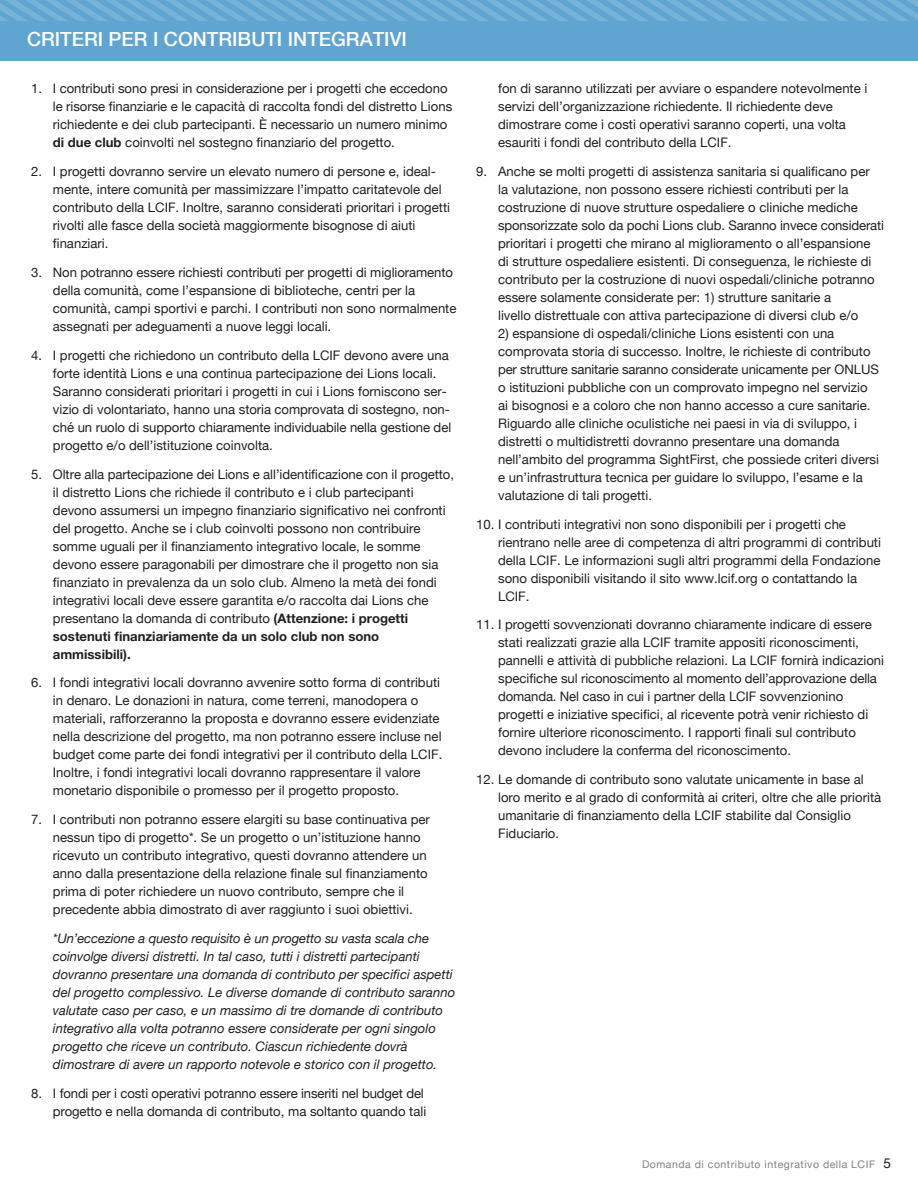
<style>
.page{position:relative;width:918px;height:1188px;background:#fff}
.page>*{position:absolute;margin:0;border:0;box-sizing:border-box;transform-origin:0 0}
.t1{font:500 19.5px "Helvetica Neue";color:#fff}
.t2{font:13.2px/18px "Helvetica Neue";color:#231f20}
.t3{font:italic 13.2px/18px "Helvetica Neue";color:#231f20}
.t4{font:700 13.2px/18px "Helvetica Neue LT Std";color:#231f20}
.t5{font:10.5px "Helvetica Neue";letter-spacing:.05em;color:#808285}
.s1{font-family:"Helvetica Neue LT Std";font-weight:700}
.s2{font-size:13.5px;color:#231f20}
</style>
<div class="page">
<div style="left:0;top:0;width:918px;height:60px;background:#60a5d1"></div>
<svg style="left:0;top:0;width:918px;height:20px"></svg>
<h1 class="t1" style="left:27px;top:23px;width:164px">CRITERI PER I CONTRI</h1>
<h1 class="t1" style="left:238px;top:23px;width:25px">BUTI</h1>
<h1 class="t1" style="left:288px;top:23px;width:12px">INTE</h1>
<h1 class="t1" style="left:331px;top:23px;width:26px">GRATI</h1>
<h1 class="t1" style="left:390px;top:23px;width:16px">VI</h1>
<p class="t2" style="left:53px;top:81px;width:401px;text-indent:-22px">1. I contributi sono presi in considerazione per i progetti che eccedono le risorse finanziarie e le capacità di raccolta fondi del distretto Lions richiedente e dei club partecipanti. È necessario un numero minimo <span class="s1">di due club</span> coinvolti nel sostegno finanziario del progetto.</p>
<p class="t2" style="left:53px;top:163px;width:399px;text-indent:-22px">2. I progetti dovranno servire un elevato numero di persone e, ideal&shy;mente, intere comunità per massimizzare l’impatto caritatevole del contributo della LCIF. Inoltre, saranno considerati prioritari i progetti rivolti alle fasce della società maggiormente bisognose di aiuti finanziari.</p>
<p class="t2" style="left:53px;top:264px;width:405px;text-indent:-22px">3. Non potranno essere richiesti contributi per progetti di miglioramento della comunità, come l’espansione di biblioteche, centri per la comunità, campi sportivi e parchi. I contributi non sono normalmente assegnati per adeguamenti a nuove leggi locali.</p>
<p class="t2" style="left:53px;top:347px;width:400px;text-indent:-22px">4. I progetti che richiedono un contributo della LCIF devono avere una forte identità Lions e una continua partecipazione dei Lions locali.<br>Saranno considerati prioritari i progetti in cui i Lions forniscono ser&shy;vizio di volontariato, hanno una storia comprovata di sostegno, non&shy;ché un ruolo di supporto chiaramente individuabile nella gestione del progetto e/o dell’istituzione coinvolta.</p>
<p class="t2" style="left:53px;top:466px;width:403px;text-indent:-22px">5. Oltre alla partecipazione dei Lions e all’identificazione con il progetto, il distretto Lions che richiede il contributo e i club partecipanti devono assumersi un impegno finanziario significativo nei confronti del progetto. Anche se i club coinvolti possono non contribuire somme uguali per il finanziamento integrativo locale, le somme devono essere paragonabili per dimostrare che il progetto non sia finanziato in prevalenza da un solo club. Almeno la metà dei fondi integrativi locali deve essere garantita e/o raccolta dai Lions che presentano la domanda di contributo <span class="s1">(Attenzione: i progetti</span></p>
<p class="t4" style="left:53px;top:627px;width:328px">sostenuti finanziariamente da un solo club non sono ammissibili).</p>
<p class="t2" style="left:53px;top:674px;width:391px;text-indent:-22px">6. I fondi integrativi locali dovranno avvenire sotto forma di contributi in denaro. Le donazioni in natura, come terreni, manodopera o materiali, rafforzeranno la proposta e dovranno essere evidenziate nella descrizione del progetto, ma non potranno essere incluse nel budget come parte dei fondi integrativi per il contributo della LCIF.<br>Inoltre, i fondi integrativi locali dovranno rappresentare il valore monetario disponibile o promesso per il progetto proposto.</p>
<p class="t2" style="left:53px;top:811px;width:379px;text-indent:-22px">7. I contributi non potranno essere elargiti su base continuativa per nessun tipo di progetto*. Se un progetto o un’istituzione hanno ricevuto un contributo integrativo, questi dovranno attendere un anno dalla presentazione della relazione finale sul finanziamento prima di poter richiedere un nuovo contributo, sempre che il precedente abbia dimostrato di aver raggiunto i suoi obiettivi.</p>
<p class="t3" style="left:53px;top:930px;width:404px">*Un’eccezione a questo requisito è un progetto su vasta scala che coinvolge diversi distretti. In tal caso, tutti i distretti partecipanti dovranno presentare una domanda di contributo per specifici aspetti del progetto complessivo. Le diverse domande di contributo saranno valutate caso per caso, e un massimo di tre domande di contributo integrativo alla volta potranno essere considerate per ogni singolo progetto che riceve un contributo. Ciascun richiedente dovrà dimostrare di avere un rapporto notevole e storico con il progetto.</p>
<p class="t2" style="left:31px;top:1085px;width:397px;text-align:right">8. I fondi per i costi operativi potranno essere inseriti nel budget del progetto e nella domanda di contributo, ma soltanto quando tali</p>
<p class="t2" style="left:498px;top:80px;width:371px">fon di saranno utilizzati per avviare o espandere notevolmente i servizi dell’organizzazione richiedente. Il richiedente deve dimostrare come i costi operativi saranno coperti, una volta esauriti i fondi del contributo della LCIF.</p>
<p class="t2" style="left:498px;top:163px;width:387px;text-indent:-22px">9. Anche se molti progetti di assistenza sanitaria si qualificano per<br>la valutazione, non possono essere richiesti contributi per la costruzione di nuove strutture ospedaliere o cliniche mediche sponsorizzate solo da pochi Lions club. Saranno invece considerati prioritari i progetti che mirano al miglioramento o all’espansione di strutture ospedaliere esistenti. Di conseguenza, le richieste di contributo per la costruzione di nuovi ospedali/cliniche potranno essere solamente considerate per: 1) strutture sanitarie a<br>livello distrettuale con attiva partecipazione di diversi club e/o</p>
<p class="t2" style="left:498px;top:325px;width:383px">2) espansione di ospedali/cliniche Lions esistenti con una comprovata storia di successo. Inoltre, le richieste di contributo per strutture sanitarie saranno considerate unicamente per ONLUS o istituzioni pubbliche con un comprovato impegno nel servizio ai bisognosi e a coloro che non hanno accesso a cure sanitarie.<br>Riguardo alle cliniche oculistiche nei paesi in via di sviluppo, i distretti o multidistretti dovranno presentare una domanda nell’ambito del programma SightFirst, che possiede criteri diversi e un’infrastruttura tecnica per guidare lo sviluppo, l’esame e la valutazione di tali progetti.</p>
<p class="t2" style="left:498px;top:516px;width:384px;text-indent:-22px">10. I contributi integrativi non sono disponibili per i progetti che rientrano nelle aree di competenza di altri programmi di contributi della LCIF. Le informazioni sugli altri programmi della Fondazione sono disponibili visitando il sito www.lcif.org o contattando la LCIF.</p>
<p class="t2" style="left:498px;top:617px;width:387px;text-indent:-22px">11. I progetti sovvenzionati dovranno chiaramente indicare di essere stati realizzati grazie alla LCIF tramite appositi riconoscimenti, pannelli e attività di pubbliche relazioni. La LCIF fornirà indicazioni specifiche sul riconoscimento al momento dell’approvazione della domanda. Nel caso in cui i partner della LCIF sovvenzionino progetti e iniziative specifici, al ricevente potrà venir richiesto di fornire ulteriore riconoscimento. I rapporti finali sul contributo devono includere la conferma del riconoscimento.</p>
<p class="t2" style="left:498px;top:771px;width:385px;text-indent:-22px">12. Le domande di contributo sono valutate unicamente in base al loro merito e al grado di conformità ai criteri, oltre che alle priorità umanitarie di finanziamento della LCIF stabilite dal Consiglio Fiduciario.</p>
<p class="t5" style="left:642px;top:1157px;width:250px">Domanda di contributo integrativo della LCI F <span class="s2">5</span></p>
</div>
